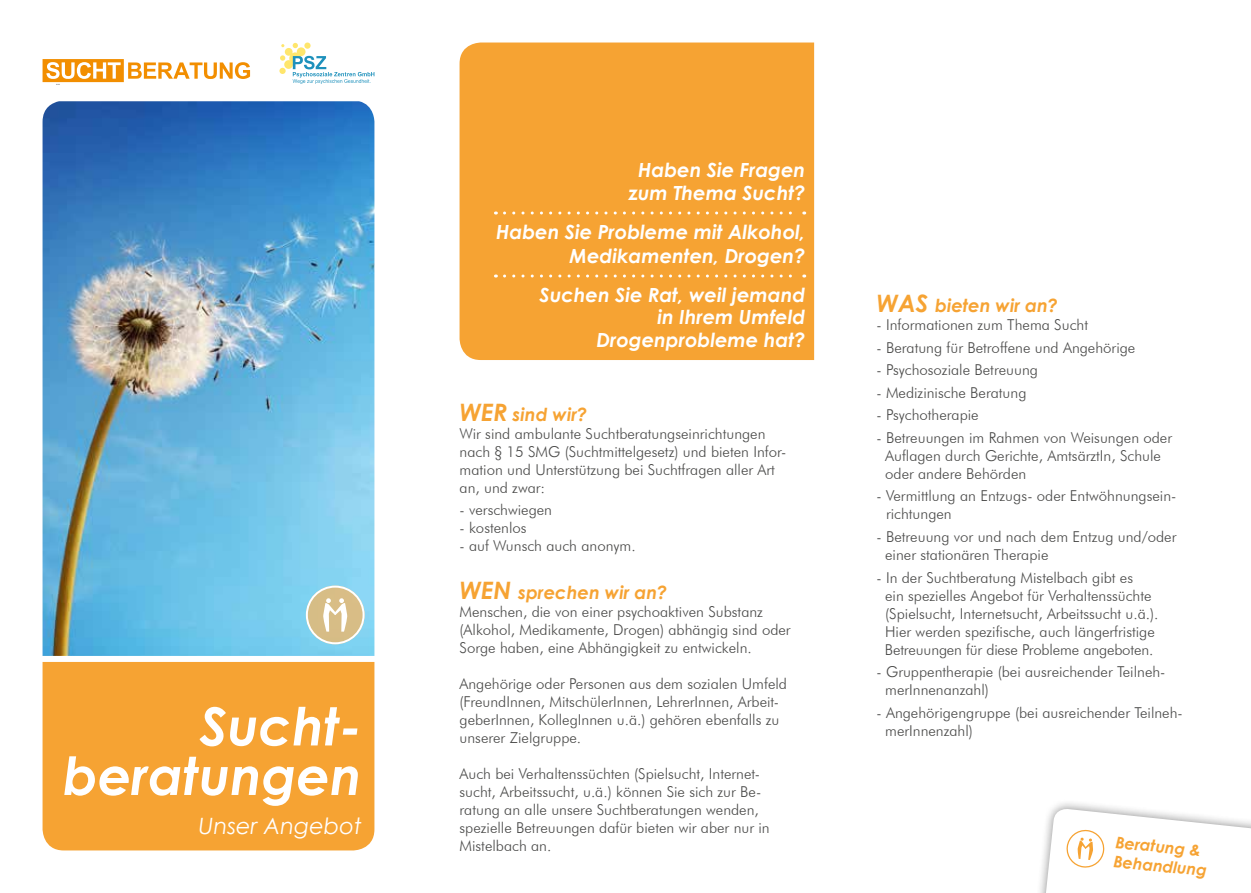
<style>
.page{position:relative;width:1251px;height:893px;background:#fff}
.page>*{position:absolute;margin:0;border:0;box-sizing:border-box;transform-origin:0 0}
.t1{font:italic 700 52.5px/49.5px "Century Gothic";color:#fff;text-align:right}
.t2{font:italic 22.5px "Century Gothic";color:#fff}
.t3{font:italic 700 19.5px/22.5px "Century Gothic";color:#fff;text-align:right}
.t4{font:italic 700 18px "Century Gothic";color:#f6a333}
.t5{font:italic 700 16.05px/19.2px "Century Gothic";color:#f6a333}
.t6{font:300 15px/18px "Futura BT";color:#4a4a49}
.s1{font-size:24px}
</style>
<div class="page">
<img style="left:43px;top:101px;width:331px;height:555px">
<div style="left:43px;top:662px;width:331px;height:188px;background:#f6a333"></div>
<svg style="left:279px;top:43px;width:95px;height:41px"></svg>
<svg style="left:306px;top:586px;width:58px;height:58px"></svg>
<svg style="left:43px;top:59px;width:207px;height:23px"></svg>
<div style="left:459px;top:43px;width:355px;height:317px;background:#f6a333"></div>
<svg style="left:504px;top:212px;width:300px;height:3px"></svg>
<svg style="left:504px;top:275px;width:300px;height:3px"></svg>
<div style="left:1030px;top:799px;width:220px;height:94px;background:#000;opacity:.45"></div>
<svg style="left:1039px;top:808px;width:211px;height:85px"></svg>
<h1 class="t1" style="left:63px;top:700px;width:300px">Sucht&shy;beratungen</h1>
<h2 class="t2" style="left:199px;top:812px;width:164px">Unser Angebot</h2>
<h3 class="t3" style="left:628px;top:158px;width:178px;text-align:center">Haben Sie Fragen zum Thema Sucht?</h3>
<h3 class="t3" style="left:496px;top:219px;width:310px;line-height:24px">Haben Sie Probleme mit Alkohol,<br>Medikamenten, Drogen?</h3>
<h3 class="t3" style="left:539px;top:283px;width:267px">Suchen Sie Rat, weil jemand in Ihrem Umfeld<br>Drogenprobleme hat?</h3>
<p class="t4" style="left:459px;top:402px;width:129px"><span class="s1">WER</span> sind wir?</p>
<p class="t6" style="left:459px;top:424px;width:328px">Wir sind ambulante Suchtberatungseinrichtungen nach § 15 SMG (Suchtmittelgesetz) und bieten Infor&shy;mation und Unterstützung bei Suchtfragen aller Art an, und zwar:</p>
<p class="t6" style="left:459px;top:501px;width:94px">- verschwiegen</p>
<p class="t6" style="left:459px;top:519px;width:69px">- kostenlos</p>
<p class="t6" style="left:459px;top:537px;width:178px">- auf Wunsch auch anonym.</p>
<p class="t4" style="left:459px;top:581px;width:209px"><span class="s1">WEN</span> sprechen wir an?</p>
<p class="t6" style="left:459px;top:603px;width:332px">Menschen, die von einer psychoaktiven Substanz (Alkohol, Medikamente, Drogen) abhängig sind oder<br>Sorge haben, eine Abhängigkeit zu entwickeln.</p>
<p class="t6" style="left:459px;top:675px;width:329px">Angehörige oder Personen aus dem sozialen Umfeld (FreundInnen, MitschülerInnen, LehrerInnen, Arbeit&shy;geberInnen, KollegInnen u.ä.) gehören ebenfalls zu unserer Zielgruppe.</p>
<p class="t6" style="left:459px;top:765px;width:311px">Auch bei Verhaltenssüchten (Spielsucht, Internet&shy;sucht, Arbeitssucht, u.ä.) können Sie sich zur Be&shy;ratung an alle unsere Suchtberatungen wenden, spezielle Betreuungen dafür bieten wir aber nur in Mistelbach an.</p>
<p class="t4" style="left:876px;top:294px;width:183px"><span class="s1">WAS</span> bieten wir an?</p>
<p class="t6" style="left:876px;top:316px;width:213px">- Informationen zum Thema Sucht</p>
<p class="t6" style="left:876px;top:338px;width:260px">- Beratung für Betroffene und Angehörige</p>
<p class="t6" style="left:876px;top:361px;width:163px">- Psychosoziale Betreuung</p>
<p class="t6" style="left:876px;top:383px;width:151px">- Medizinische Beratung</p>
<p class="t6" style="left:876px;top:406px;width:104px">- Psychotherapie</p>
<p class="t6" style="left:885px;top:428px;width:288px;text-indent:-9px">- Betreuungen im Rahmen von Weisungen oder<br>Auflagen durch Gerichte, AmtsärztIn, Schule oder andere Behörden</p>
<p class="t6" style="left:885px;top:487px;width:292px;text-indent:-10px">- Vermittlung an Entzugs- oder Entwöhnungsein&shy;richtungen</p>
<p class="t6" style="left:885px;top:527px;width:293px;text-indent:-9px">- Betreuung vor und nach dem Entzug und/oder einer stationären Therapie</p>
<p class="t6" style="left:884px;top:568px;width:275px;text-indent:-8px">- In der Suchtberatung Mistelbach gibt es<br>ein spezielles Angebot für Verhaltenssüchte (Spielsucht, Internetsucht, Arbeitssucht u.ä.).<br>Hier werden spezifische, auch längerfristige Betreuungen für diese Probleme angeboten.</p>
<p class="t6" style="left:885px;top:662px;width:282px;text-indent:-9px">- Gruppentherapie (bei ausreichender Teilneh&shy;merInnenanzahl)</p>
<p class="t6" style="left:885px;top:703px;width:299px;text-indent:-9px">- Angehörigengruppe (bei ausreichender Teilneh&shy;merInnenzahl)</p>
<p class="t5" style="left:1116px;top:832px;width:95px;rotate:6deg">Beratung &amp;<br>Behandlung</p>
</div>
